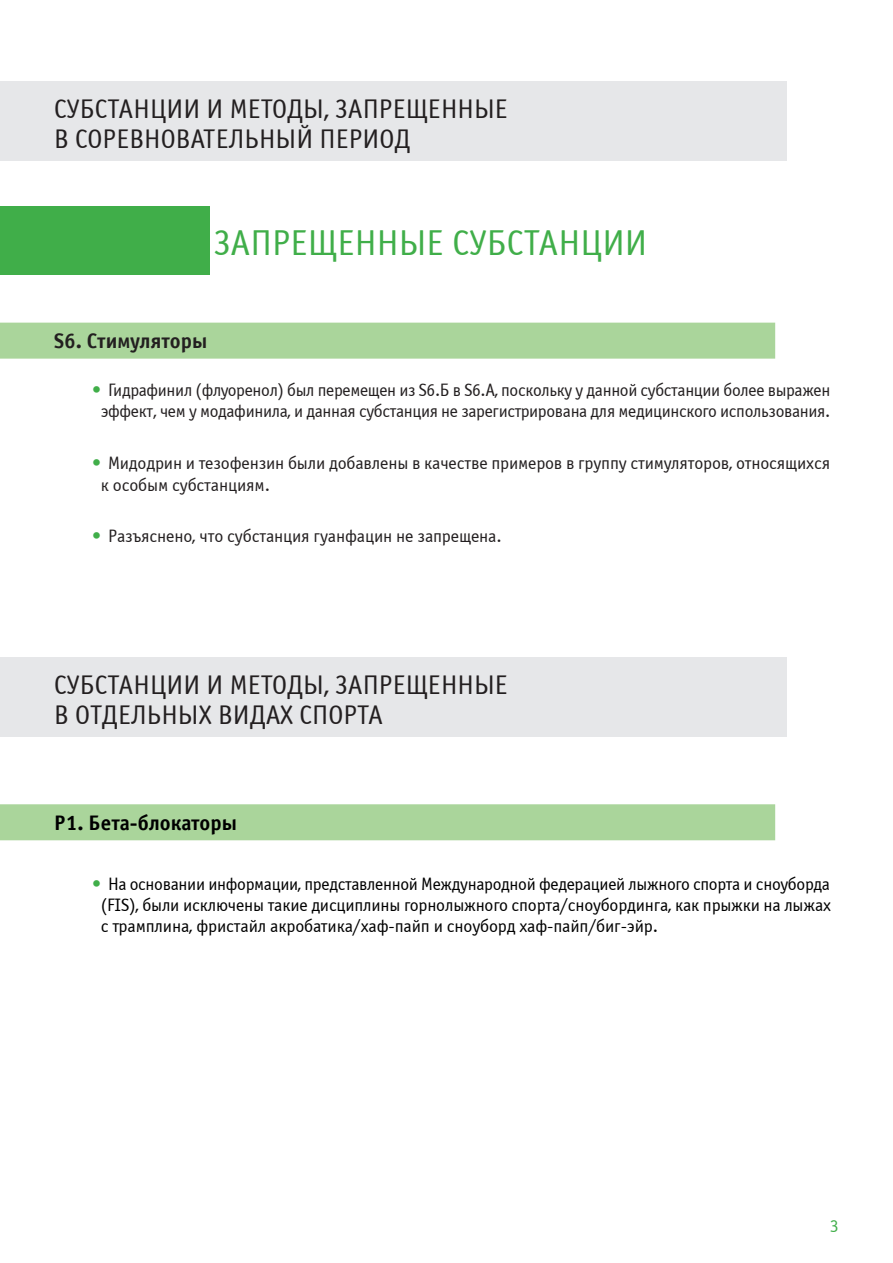
<style>
.page{position:relative;width:893px;height:1263px;background:#fff}
.page>*{position:absolute;margin:0;border:0;box-sizing:border-box;transform-origin:0 0}
.t1{font:36px "Officina Sans Win C";color:#40ae49}
.Разделы{font:27px "Officina Sans Win C";color:#231f20}
.БЛОКИ{font:700 21px "Officina Sans Win C";color:#000}
.БЛОКИ-2{font:700 21px "Officina Sans Win C";color:#231f20}
.t2{font:18px/21.6px "Officina Sans Win C";letter-spacing:-.02em;color:#231f20;text-align:center}
.t3{font:18px/21px "Officina Sans Win C";letter-spacing:-.01em;color:#000;text-align:justify}
.t4{font:18px "Officina Sans Win C";color:#40ae49}
.s1{color:#40ae49}
</style>
<div class="page">
<div style="left:0;top:657px;width:787px;height:80px;background:#e6e7e9"></div>
<div style="left:0;top:81px;width:787px;height:80px;background:#e6e7e9"></div>
<div style="left:0;top:323px;width:775px;height:36px;background:#aad59b"></div>
<div style="left:0;top:804px;width:775px;height:36px;background:#aad59b"></div>
<div style="left:0;top:206px;width:209px;height:68px;background:#40ae49"></div>
<p class="Разделы" style="left:54px;top:95px;width:455px">СУБСТАНЦИИ И МЕТОДЫ, ЗАПРЕЩЕННЫЕ</p>
<p class="Разделы" style="left:54px;top:125px;width:358px">В СОРЕВНОВАТЕЛЬНЫЙ ПЕРИОД</p>
<p class="t1" style="left:214px;top:223px;width:435px">ЗАПРЕЩЕННЫЕ СУБСТАНЦИИ</p>
<p class="БЛОКИ-2" style="left:54px;top:329px;width:155px">S6. Стимуляторы</p>
<p class="t2" style="left:92px;top:379px;width:740px"><span class="s1">•</span> Гидрафинил (флуоренол) был перемещен из S6.Б в S6.A, поскольку у данной субстанции более выражен эффект, чем у модафинила, и данная субстанция не зарегистрирована для медицинского использования.</p>
<p class="t2" style="left:101px;top:452px;width:731px;text-align:left;text-indent:-9px"><span class="s1">•</span> Мидодрин и тезофензин были добавлены в качестве примеров в группу стимуляторов, относящихся к особым субстанциям.</p>
<p class="t2" style="left:92px;top:526px;width:411px"><span class="s1">•</span> Разъяснено, что субстанция гуанфацин не запрещена.</p>
<p class="Разделы" style="left:54px;top:671px;width:455px">СУБСТАНЦИИ И МЕТОДЫ, ЗАПРЕЩЕННЫЕ</p>
<p class="Разделы" style="left:54px;top:701px;width:331px">В ОТДЕЛЬНЫХ ВИДАХ СПОРТА</p>
<p class="БЛОКИ" style="left:54px;top:811px;width:184px">P1. Бета-блокаторы</p>
<p class="t3" style="left:101px;top:874px;width:732px;text-indent:-9px"><span class="s1">•</span> На основании информации, представленной Международной федерацией лыжного спорта и сноуборда (FIS), были исключены такие дисциплины горнолыжного спорта/сноубординга, как прыжки на лыжах с трамплина, фристайл акробатика/хаф-пайп и сноуборд хаф-пайп/биг-эйр.</p>
<p class="t4" style="left:830px;top:1216px;width:10px">3</p>
</div>
